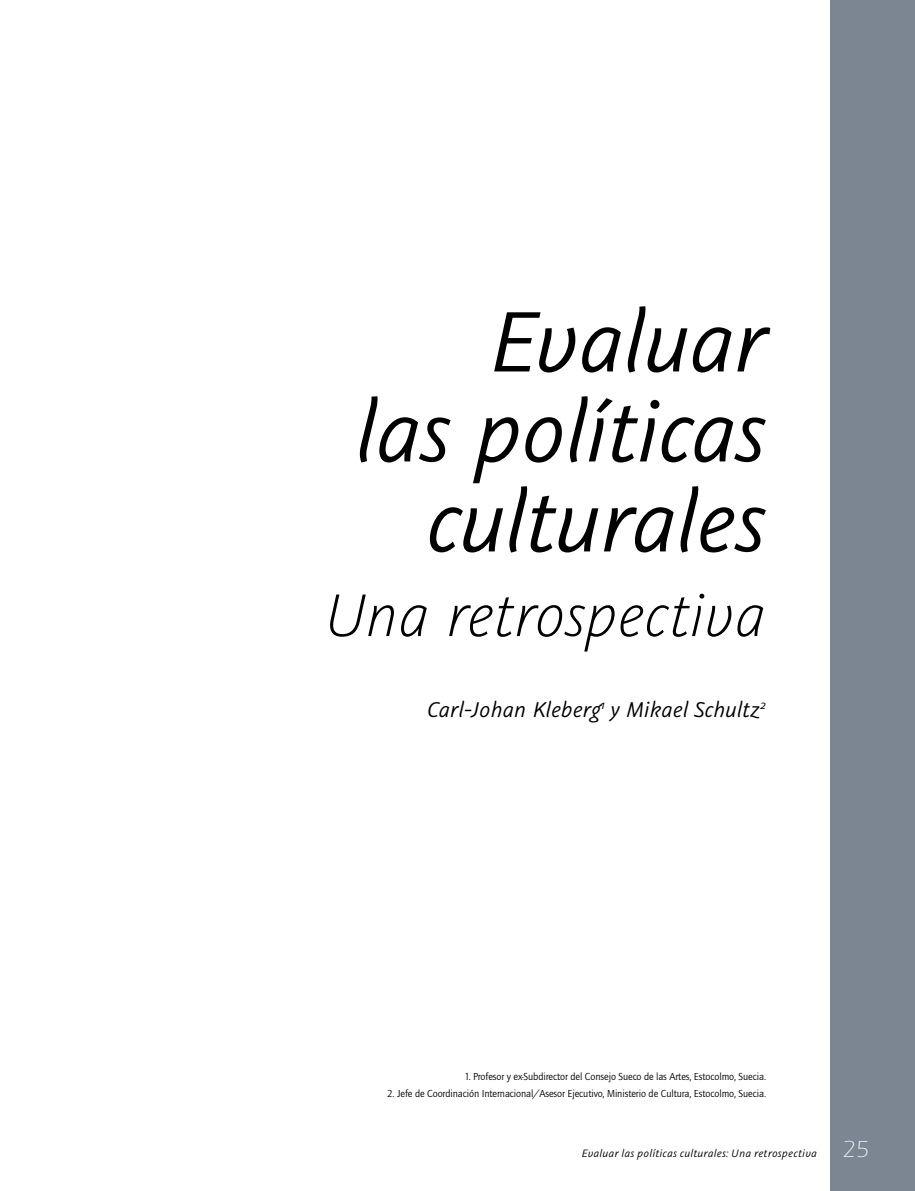
<style>
.page{position:relative;width:915px;height:1191px;background:#fff}
.page>*{position:absolute;margin:0;border:0;box-sizing:border-box;transform-origin:0 0}
.t1{font:italic 96px/90px "Graublau Sans";letter-spacing:-.02em;color:#000;text-align:right}
.t2{font:italic 300 67.5px "Graublau Sans";letter-spacing:-.015em;color:#000}
.t3{font:italic 24px "Graublau Sans";letter-spacing:-.005em;color:#000}
.t4{font:italic 12px "Graublau Sans";letter-spacing:.015em;color:#000}
.t5{font:10.5px "Quay Sans ITC Std";letter-spacing:-.01em;color:#000}
.s1{font-family:"ITC Eras Std";font-weight:300;font-style:normal;font-size:24px;color:#fff}
</style>
<div class="page">
<div style="left:829px;top:0;width:85px;height:1191px;background:#7c8692"></div>
<h1 class="t1" style="left:354px;top:294px;width:413px">Evaluar<br>las políticas culturales</h1>
<h2 class="t2" style="left:323px;top:574px;width:444px">Una retrospectiva</h2>
<h3 class="t3" style="left:426px;top:694px;width:341px">Carl-Johan Kleberg<sup>1</sup> y Mikael Schultz<sup>2</sup></h3>
<p class="t5" style="left:464px;top:1070px;width:303px">1. Profesor y ex-Subdirector del Consejo Sueco de las Artes, Estocolmo, Suecia.</p>
<p class="t5" style="left:387px;top:1087px;width:380px">2. Jefe de Coordinación Internacional/Asesor Ejecutivo, Ministerio de Cultura, Estocolmo, Suecia.</p>
<p class="t4" style="left:581px;top:1145px;width:289px">Evaluar las políticas culturales: Una retrospectiva <span class="s1">25</span></p>
</div>
